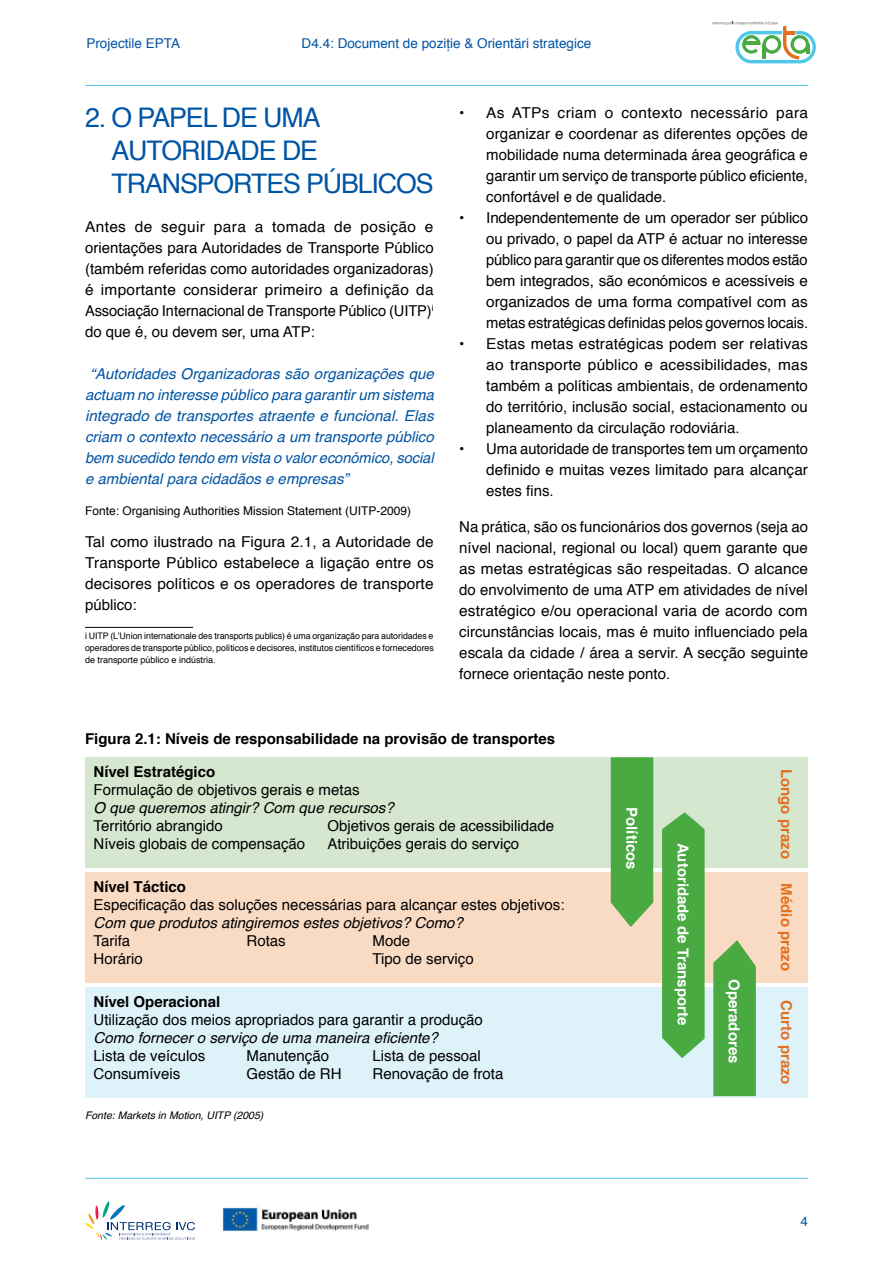
<style>
.page{position:relative;width:893px;height:1263px;background:#fff}
.page>*{position:absolute;margin:0;border:0;box-sizing:border-box;transform-origin:0 0}
.t1{font:27px/33px "Helvetica";letter-spacing:-.04em;color:#0054a4}
.t2{font:15px/21px "Helvetica";color:#000;text-align:justify}
.t3{font:italic 15px/21px "Helvetica";color:#0054a4;text-align:justify}
.t4{font:italic 15px "Helvetica";color:#000}
.t5{font:700 15px "Helvetica";color:#000}
.t6{font:700 15px "Helvetica";color:#fff}
.t7{font:700 15px "Helvetica";color:#e36f1e}
.t8{font:13.5px "Helvetica";color:#0054a4}
.t9{font:12px "Helvetica";color:#000}
.t10{font:italic 10.5px "Helvetica";color:#000}
.t11{font:9px/12px "Helvetica";color:#000;text-align:justify}
</style>
<div class="page">
<svg style="left:85px;top:1201px;width:110px;height:39px"></svg>
<img style="left:223px;top:1206px;width:146px;height:27px">
<hr style="left:85px;top:85px;width:723px;height:1px;background:#50c7e8">
<hr style="left:85px;top:1178px;width:723px;height:1px;background:#50c7e8">
<svg style="left:712px;top:22px;width:104px;height:41px"></svg>
<hr style="left:85px;top:627px;width:108px;height:1px;background:#000">
<div style="left:85px;top:757px;width:723px;height:111px;background:#d6e7cf"></div>
<div style="left:85px;top:872px;width:723px;height:111px;background:#f9dbc4"></div>
<div style="left:85px;top:987px;width:723px;height:110px;background:#ddf2f9"></div>
<svg style="left:611px;top:757px;width:42px;height:170px;background:#55ad4b"></svg>
<svg style="left:713px;top:940px;width:43px;height:156px;background:#58ae4d"></svg>
<svg style="left:662px;top:812px;width:43px;height:246px;background:#55af4f"></svg>
<p class="t8" style="left:86px;top:32px;width:95px">Projectile EPTA</p>
<p class="t8" style="left:302px;top:32px;width:291px">D4.4: Document de poziție &amp; Orientări strategice</p>
<h1 class="t1" style="left:112px;top:101px;width:324px;text-indent:-27px">2. O PAPEL DE UMA<br>AUTORIDADE DE<br>TRANSPORTES PÚBLICOS</h1>
<p class="t2" style="left:85px;top:216px;width:350px">Antes de seguir para a tomada de posição e orientações para Autoridades de Transporte Público (também referidas como autoridades organizadoras) é importante considerar primeiro a definição da Associação Internacional de Transporte Público (UITP)<sup>i </sup>do que é, ou devem ser, uma ATP:</p>
<p class="t3" style="left:85px;top:363px;width:350px;text-indent:5px">“Autoridades Organizadoras são organizações que actuam no interesse público para garantir um sistema integrado de transportes atraente e funcional. Elas criam o contexto necessário a um transporte público bem sucedido tendo em vista o valor económico, social e ambiental para cidadãos e empresas”</p>
<p class="t9" style="left:85px;top:502px;width:328px">Fonte: Organising Authorities Mission Statement (UITP-2009)</p>
<p class="t2" style="left:85px;top:531px;width:350px">Tal como ilustrado na Figura 2.1, a Autoridade de Transporte Público estabelece a ligação entre os decisores políticos e os operadores de transporte público:</p>
<p class="t11" style="left:85px;top:630px;width:350px">i UITP (L’Union internationale des transports publics) é uma organização para autoridades e operadores de transporte público, políticos e decisores, institutos científicos e fornecedores de transporte público e indústria.</p>
<p class="t2" style="left:486px;top:102px;width:323px;text-indent:-27px">• As ATPs criam o contexto necessário para organizar e coordenar as diferentes opções de mobilidade numa determinada área geográfica e garantir um serviço de transporte público eficiente, confortável e de qualidade.</p>
<p class="t2" style="left:486px;top:207px;width:323px;text-indent:-27px">• Independentemente de um operador ser público ou privado, o papel da ATP é actuar no interesse público para garantir que os diferentes modos estão bem integrados, são económicos e acessíveis e organizados de uma forma compatível com as metas estratégicas definidas pelos governos locais.</p>
<p class="t2" style="left:486px;top:333px;width:323px;text-indent:-27px">• Estas metas estratégicas podem ser relativas ao transporte público e acessibilidades, mas também a políticas ambientais, de ordenamento do território, inclusão social, estacionamento ou planeamento da circulação rodoviária.</p>
<p class="t2" style="left:486px;top:438px;width:323px;text-indent:-27px">• Uma autoridade de transportes tem um orçamento definido e muitas vezes limitado para alcançar estes fins.</p>
<p class="t2" style="left:459px;top:516px;width:350px">Na prática, são os funcionários dos governos (seja ao nível nacional, regional ou local) quem garante que as metas estratégicas são respeitadas. O alcance do envolvimento de uma ATP em atividades de nível estratégico e/ou operacional varia de acordo com circunstâncias locais, mas é muito influenciado pela escala da cidade / área a servir. A secção seguinte fornece orientação neste ponto.</p>
<p class="t5" style="left:85px;top:727px;width:472px">Figura 2.1: Níveis de responsabilidade na provisão de transportes</p>
<p class="t5" style="left:94px;top:760px;width:123px">Nível Estratégico</p>
<p class="t2" style="left:94px;top:780px;width:267px">Formulação de objetivos gerais e metas</p>
<p class="t4" style="left:94px;top:796px;width:302px">O que queremos atingir? Com que recursos?</p>
<p class="t2" style="left:94px;top:816px;width:131px">Território abrangido</p>
<p class="t2" style="left:327px;top:816px;width:228px">Objetivos gerais de acessibilidade</p>
<p class="t2" style="left:94px;top:834px;width:213px">Níveis globais de compensação</p>
<p class="t2" style="left:327px;top:834px;width:193px">Atribuições gerais do serviço</p>
<p class="t5" style="left:94px;top:874px;width:94px">Nível Táctico</p>
<p class="t2" style="left:94px;top:894px;width:473px">Especificação das soluções necessárias para alcançar estes objetivos:</p>
<p class="t4" style="left:94px;top:911px;width:371px">Com que produtos atingiremos estes objetivos? Como?</p>
<p class="t2" style="left:94px;top:930px;width:38px">Tarifa</p>
<p class="t2" style="left:247px;top:930px;width:41px">Rotas</p>
<p class="t2" style="left:373px;top:930px;width:39px">Mode</p>
<p class="t2" style="left:94px;top:948px;width:51px">Horário</p>
<p class="t2" style="left:373px;top:948px;width:103px">Tipo de serviço</p>
<p class="t5" style="left:94px;top:989px;width:128px">Nível Operacional</p>
<p class="t2" style="left:94px;top:1009px;width:391px">Utilização dos meios apropriados para garantir a produção</p>
<p class="t4" style="left:94px;top:1025px;width:346px">Como fornecer o serviço de uma maneira eficiente?</p>
<p class="t2" style="left:94px;top:1045px;width:113px">Lista de veículos</p>
<p class="t2" style="left:247px;top:1045px;width:84px">Manutenção</p>
<p class="t2" style="left:373px;top:1045px;width:110px">Lista de pessoal</p>
<p class="t2" style="left:94px;top:1063px;width:88px">Consumíveis</p>
<p class="t2" style="left:247px;top:1063px;width:97px">Gestão de RH</p>
<p class="t2" style="left:373px;top:1063px;width:132px">Renovação de frota</p>
<p class="t10" style="left:85px;top:1107px;width:180px">Fonte: Markets in Motion, UITP (2005)</p>
<p class="t6" style="left:644px;top:807px;width:64px;rotate:90deg">Políticos</p>
<p class="t6" style="left:695px;top:842px;width:184px;rotate:90deg">Autoridade de Transporte</p>
<p class="t6" style="left:746px;top:979px;width:86px;rotate:90deg">Operadores</p>
<p class="t7" style="left:798px;top:769px;width:91px;rotate:90deg">Longo prazo</p>
<p class="t7" style="left:798px;top:883px;width:89px;rotate:90deg">Médio prazo</p>
<p class="t7" style="left:798px;top:1000px;width:86px;rotate:90deg">Curto prazo</p>
<p class="t8" style="left:800px;top:1210px;width:9px">4</p>
</div>
